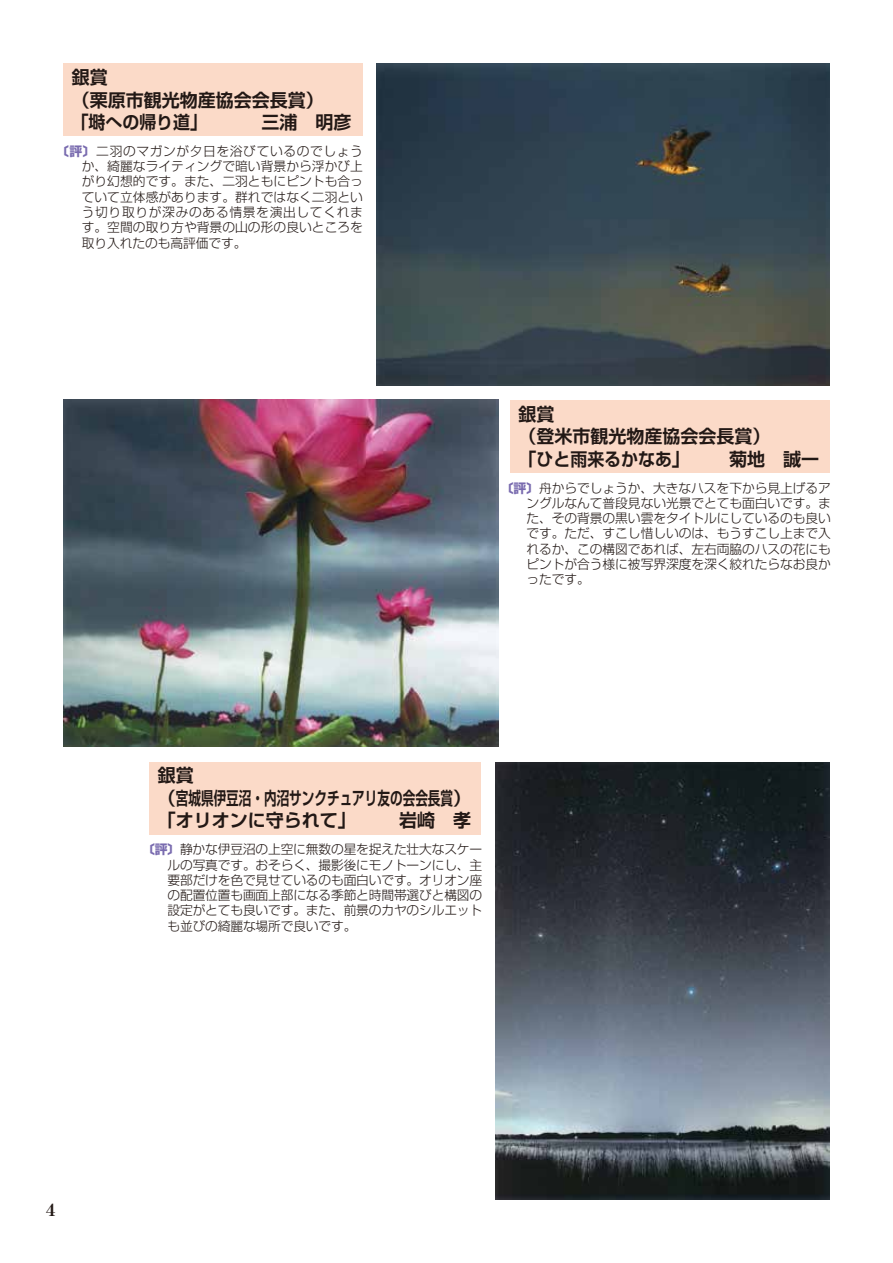
<style>
.page{position:relative;width:893px;height:1263px;background:#fff}
.page>*{position:absolute;margin:0;border:0;box-sizing:border-box;transform-origin:0 0}
.t1{font:700 18px "Shin Go Pro De";color:#221815}
.t2{font:700 18px "Shin Go Pro De";color:#221815;scale:.94 1}
.t3{font:700 expanded 16.5px "Ryumin Pro";color:#221815}
.t4{font:300 12.75px/15.3px "Shin Go Pro";letter-spacing:-.005em;color:#221815;text-align:justify}
.s1{font-weight:700;color:#796baf}
</style>
<div class="page">
<div style="left:63px;top:64px;width:300px;height:72px;background:#fbdac8"></div>
<div style="left:510px;top:400px;width:319px;height:73px;background:#fbdac8"></div>
<div style="left:149px;top:762px;width:332px;height:72px;background:#fbdac8"></div>
<img style="left:495px;top:762px;width:334px;height:437px">
<img style="left:64px;top:400px;width:434px;height:347px">
<img style="left:376px;top:64px;width:453px;height:321px">
<h1 class="t1" style="left:72px;top:62px;width:37px">銀賞</h1>
<h1 class="t1" style="left:72px;top:85px;width:254px">（栗原市観光物産協会会長賞(</h1>
<h1 class="t1" style="left:261px;top:107px;width:91px">三浦　明彦</h1>
<h1 class="t2" style="left:72px;top:107px;width:145px">「塒への帰り道」</h1>
<p class="t4" style="left:82px;top:142px;width:283px;text-indent:-26px"><span class="s1">〔評〕</span>二羽のマガンが夕日を浴びているのでしょうか、綺麗なライティングで暗い背景から浮かび上がり幻想的です。また、二羽ともにピントも合っていて立体感があります。群れではなく二羽という切り取りが深みのある情景を演出してくれます。空間の取り方や背景の山の形の良いところを取り入れたのも高評価です。</p>
<h1 class="t1" style="left:519px;top:399px;width:37px">銀賞</h1>
<h1 class="t1" style="left:519px;top:422px;width:253px">（登米市観光物産協会会長賞(</h1>
<h1 class="t1" style="left:729px;top:444px;width:91px">菊地　誠一</h1>
<h1 class="t1" style="left:519px;top:444px;width:173px">「ひと雨来るかなあ」</h1>
<p class="t4" style="left:526px;top:478px;width:306px;text-indent:-26px"><span class="s1">〔評〕</span>舟からでしょうか、大きなハスを下から見上げるアングルなんて普段見ない光景でとても面白いです。また、その背景の黒い雲をタイトルにしているのも良いです。ただ、すこし惜しいのは、もうすこし上まで入れるか、この構図であれば、左右両脇のハスの花にもピントが合う様に被写界深度を深く絞れたらなお良かったです。</p>
<h1 class="t1" style="left:158px;top:761px;width:37px">銀賞</h1>
<h1 class="t1" style="left:158px;top:783px;width:315px">（宮城県伊豆沼・内沼サンクチュアリ友の会会長賞(</h1>
<h1 class="t1" style="left:399px;top:806px;width:73px">岩崎　孝</h1>
<h1 class="t1" style="left:158px;top:806px;width:199px">「オリオンに守られて」</h1>
<p class="t4" style="left:167px;top:840px;width:316px;text-indent:-26px"><span class="s1">〔評〕</span>静かな伊豆沼の上空に無数の星を捉えた壮大なスケールの写真です。おそらく、撮影後にモノトーンにし、主要部だけを色で見せているのも面白いです。オリオン座の配置位置も画面上部になる季節と時間帯選びと構図の設定がとても良いです。また、前景のカヤのシルエットも並びの綺麗な場所で良いです。</p>
<p class="t3" style="left:43px;top:1197px;width:18px">４</p>
</div>
